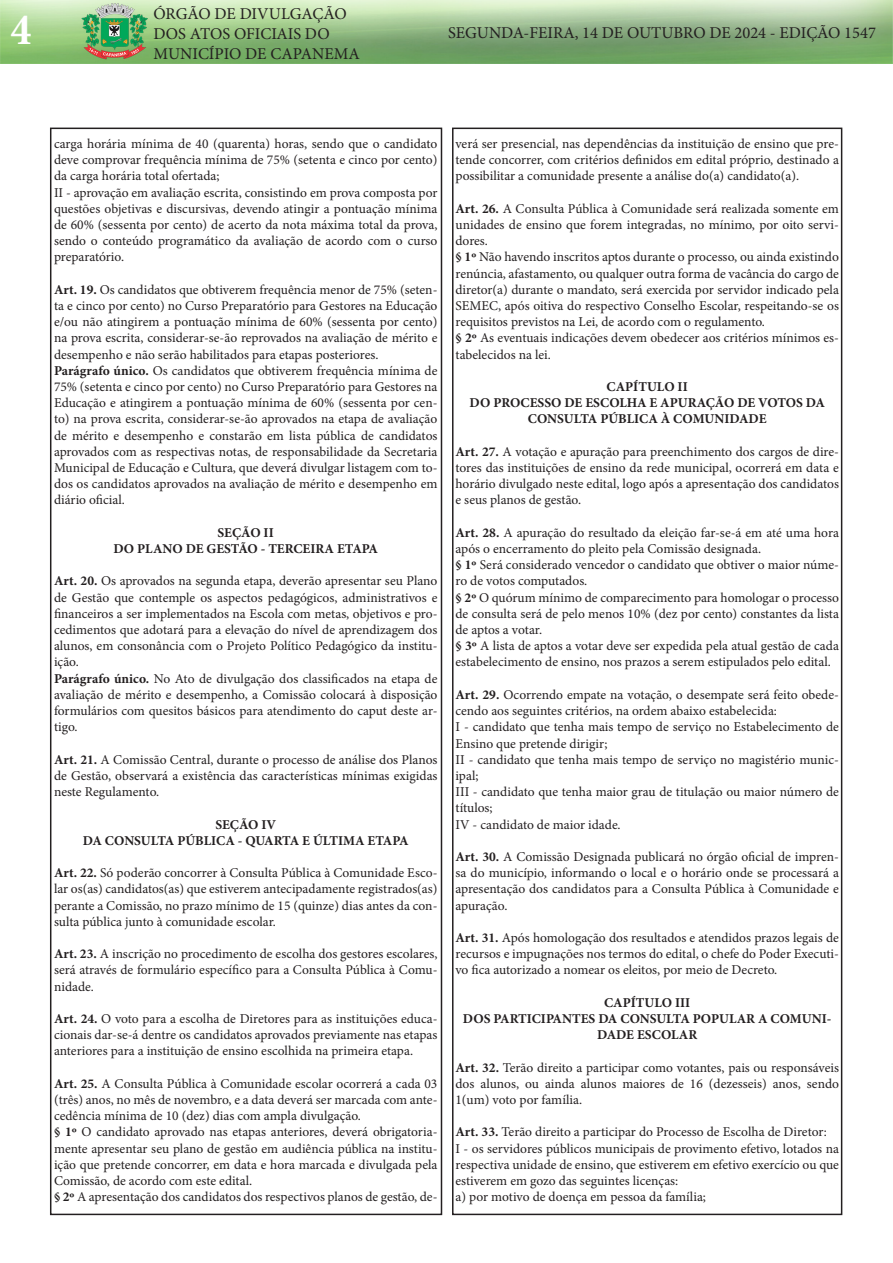
<style>
.page{position:relative;width:893px;height:1263px;background:#fff}
.page>*{position:absolute;margin:0;border:0;box-sizing:border-box;transform-origin:0 0}
.t1{font:700 condensed 45px "Minion Pro";color:#fff}
.t2{font:16.5px/19.8px "Minion Pro";color:#231f20}
.t3{font:13.5px/16.2px "Minion Pro";color:#231f20;text-align:justify}
.t4{font:700 13.5px/16.2px "Minion Pro";color:#231f20;text-align:center}
.s1{font-weight:700}
</style>
<div class="page">
<div style="left:50px;top:128px;width:392px;height:1087px;border:2px solid #231f20"></div>
<img style="left:0;top:0;width:893px;height:64px">
<div style="left:452px;top:128px;width:390px;height:1087px;border:2px solid #231f20"></div>
<h1 class="t1" style="left:11px;top:-1px;width:22px">4</h1>
<p class="t2" style="left:153px;top:4px;width:208px">ÓRGÃO DE DIVULGAÇÃO<br>DOS ATOS OFICIAIS DO<br>MUNICÍPIO DE CAPANEMA</p>
<p class="t2" style="left:448px;top:23px;width:429px">SEGUNDA-FEIRA, 14 DE OUTUBRO DE 2024 - EDIÇÃO 1547</p>
<p class="t3" style="left:54px;top:136px;width:385px">carga horária mínima de 40 (quarenta) horas, sendo que o candidato deve comprovar frequência mínima de 75% (setenta e cinco por cento) da carga horária total ofertada;</p>
<p class="t3" style="left:54px;top:184px;width:385px">II - aprovação em avaliação escrita, consistindo em prova composta por questões objetivas e discursivas, devendo atingir a pontuação mínima de 60% (sessenta por cento) de acerto da nota máxima total da prova, sendo o conteúdo programático da avaliação de acordo com o curso preparatório.</p>
<p class="t3" style="left:54px;top:281px;width:385px"><span class="s1">Art. 19.</span> Os candidatos que obtiverem frequência menor de 75% (seten&shy;ta e cinco por cento) no Curso Preparatório para Gestores na Educação e/ou não atingirem a pontuação mínima de 60% (sessenta por cento) na prova escrita, considerar-se-ão reprovados na avaliação de mérito e desempenho e não serão habilitados para etapas posteriores.</p>
<p class="t3" style="left:54px;top:362px;width:385px"><span class="s1">Parágrafo único.</span> Os candidatos que obtiverem frequência mínima de 75% (setenta e cinco por cento) no Curso Preparatório para Gestores na Educação e atingirem a pontuação mínima de 60% (sessenta por cen&shy;to) na prova escrita, considerar-se-ão aprovados na etapa de avaliação de mérito e desempenho e constarão em lista pública de candidatos aprovados com as respectivas notas, de responsabilidade da Secretaria Municipal de Educação e Cultura, que deverá divulgar listagem com to&shy;dos os candidatos aprovados na avaliação de mérito e desempenho em diário oficial.</p>
<p class="t4" style="left:218px;top:524px;width:58px">SEÇÃO II</p>
<p class="t4" style="left:113px;top:540px;width:266px">DO PLANO DE GESTÃO - TERCEIRA ETAPA</p>
<p class="t3" style="left:54px;top:573px;width:385px"><span class="s1">Art. 20.</span> Os aprovados na segunda etapa, deverão apresentar seu Plano de Gestão que contemple os aspectos pedagógicos, administrativos e financeiros a ser implementados na Escola com metas, objetivos e pro&shy;cedimentos que adotará para a elevação do nível de aprendizagem dos alunos, em consonância com o Projeto Político Pedagógico da institu&shy;ição.</p>
<p class="t3" style="left:54px;top:670px;width:385px"><span class="s1">Parágrafo único.</span> No Ato de divulgação dos classificados na etapa de avaliação de mérito e desempenho, a Comissão colocará à disposição formulários com quesitos básicos para atendimento do caput deste ar&shy;tigo.</p>
<p class="t3" style="left:54px;top:751px;width:385px"><span class="s1">Art. 21.</span> A Comissão Central, durante o processo de análise dos Planos de Gestão, observará a existência das características mínimas exigidas neste Regulamento.</p>
<p class="t4" style="left:215px;top:816px;width:62px">SEÇÃO IV</p>
<p class="t4" style="left:83px;top:832px;width:327px">DA CONSULTA PÚBLICA - QUARTA E ÚLTIMA ETAPA</p>
<p class="t3" style="left:54px;top:865px;width:385px"><span class="s1">Art. 22.</span> Só poderão concorrer à Consulta Pública à Comunidade Esco&shy;lar os(as) candidatos(as) que estiverem antecipadamente registrados(as) perante a Comissão, no prazo mínimo de 15 (quinze) dias antes da con&shy;sulta pública junto à comunidade escolar.</p>
<p class="t3" style="left:54px;top:946px;width:385px"><span class="s1">Art. 23.</span> A inscrição no procedimento de escolha dos gestores escolares, será através de formulário específico para a Consulta Pública à Comu&shy;nidade.</p>
<p class="t3" style="left:54px;top:1010px;width:385px"><span class="s1">Art. 24.</span> O voto para a escolha de Diretores para as instituições educa&shy;cionais dar-se-á dentre os candidatos aprovados previamente nas etapas anteriores para a instituição de ensino escolhida na primeira etapa.</p>
<p class="t3" style="left:54px;top:1075px;width:385px"><span class="s1">Art. 25.</span> A Consulta Pública à Comunidade escolar ocorrerá a cada 03 (três) anos, no mês de novembro, e a data deverá ser marcada com ante&shy;cedência mínima de 10 (dez) dias com ampla divulgação.</p>
<p class="t3" style="left:54px;top:1124px;width:385px"><span class="s1">§ 1º</span> O candidato aprovado nas etapas anteriores, deverá obrigatoria&shy;mente apresentar seu plano de gestão em audiência pública na institu&shy;ição que pretende concorrer, em data e hora marcada e divulgada pela Comissão, de acordo com este edital.</p>
<p class="t3" style="left:54px;top:1189px;width:385px"><span class="s1">§ 2º</span> A apresentação dos candidatos dos respectivos planos de gestão, de-</p>
<p class="t3" style="left:455px;top:136px;width:385px">verá ser presencial, nas dependências da instituição de ensino que pre&shy;tende concorrer, com critérios definidos em edital próprio, destinado a possibilitar a comunidade presente a análise do(a) candidato(a).</p>
<p class="t3" style="left:455px;top:200px;width:385px"><span class="s1">Art. 26.</span> A Consulta Pública à Comunidade será realizada somente em unidades de ensino que forem integradas, no mínimo, por oito servi&shy;dores.</p>
<p class="t3" style="left:455px;top:249px;width:385px"><span class="s1">§ 1º</span> Não havendo inscritos aptos durante o processo, ou ainda existindo renúncia, afastamento, ou qualquer outra forma de vacância do cargo de diretor(a) durante o mandato, será exercida por servidor indicado pela SEMEC, após oitiva do respectivo Conselho Escolar, respeitando-se os requisitos previstos na Lei, de acordo com o regulamento.</p>
<p class="t3" style="left:455px;top:330px;width:385px"><span class="s1">§ 2º</span> As eventuais indicações devem obedecer aos critérios mínimos es&shy;tabelecidos na lei.</p>
<p class="t4" style="left:607px;top:378px;width:83px">CAPÍTULO II</p>
<p class="t4" style="left:470px;top:395px;width:357px">DO PROCESSO DE ESCOLHA E APURAÇÃO DE VOTOS DA<br>CONSULTA PÚBLICA À COMUNIDADE</p>
<p class="t3" style="left:455px;top:443px;width:385px"><span class="s1">Art. 27.</span> A votação e apuração para preenchimento dos cargos de dire&shy;tores das instituições de ensino da rede municipal, ocorrerá em data e horário divulgado neste edital, logo após a apresentação dos candidatos e seus planos de gestão.</p>
<p class="t3" style="left:455px;top:524px;width:385px"><span class="s1">Art. 28.</span> A apuração do resultado da eleição far-se-á em até uma hora após o encerramento do pleito pela Comissão designada.</p>
<p class="t3" style="left:455px;top:557px;width:385px"><span class="s1">§ 1º</span> Será considerado vencedor o candidato que obtiver o maior núme&shy;ro de votos computados.</p>
<p class="t3" style="left:455px;top:589px;width:385px"><span class="s1">§ 2º</span> O quórum mínimo de comparecimento para homologar o processo de consulta será de pelo menos 10% (dez por cento) constantes da lista de aptos a votar.</p>
<p class="t3" style="left:455px;top:638px;width:385px"><span class="s1">§ 3º</span> A lista de aptos a votar deve ser expedida pela atual gestão de cada estabelecimento de ensino, nos prazos a serem estipulados pelo edital.</p>
<p class="t3" style="left:455px;top:686px;width:385px"><span class="s1">Art. 29.</span> Ocorrendo empate na votação, o desempate será feito obede&shy;cendo aos seguintes critérios, na ordem abaixo estabelecida:</p>
<p class="t3" style="left:455px;top:719px;width:385px">I - candidato que tenha mais tempo de serviço no Estabelecimento de<br>Ensino que pretende dirigir;</p>
<p class="t3" style="left:455px;top:751px;width:385px">II - candidato que tenha mais tempo de serviço no magistério munic&shy;ipal;</p>
<p class="t3" style="left:455px;top:784px;width:385px">III - candidato que tenha maior grau de titulação ou maior número de títulos;</p>
<p class="t3" style="left:455px;top:816px;width:167px">IV - candidato de maior idade.</p>
<p class="t3" style="left:455px;top:848px;width:385px"><span class="s1">Art. 30.</span> A Comissão Designada publicará no órgão oficial de impren&shy;sa do município, informando o local e o horário onde se processará a apresentação dos candidatos para a Consulta Pública à Comunidade e apuração.</p>
<p class="t3" style="left:455px;top:929px;width:385px"><span class="s1">Art. 31.</span> Após homologação dos resultados e atendidos prazos legais de recursos e impugnações nos termos do edital, o chefe do Poder Executi&shy;vo fica autorizado a nomear os eleitos, por meio de Decreto.</p>
<p class="t4" style="left:604px;top:994px;width:88px">CAPÍTULO III</p>
<p class="t4" style="left:463px;top:1010px;width:370px">DOS PARTICIPANTES DA CONSULTA POPULAR A COMUNI-<br>DADE ESCOLAR</p>
<p class="t3" style="left:455px;top:1059px;width:385px"><span class="s1">Art. 32.</span> Terão direito a participar como votantes, pais ou responsáveis dos alunos, ou ainda alunos maiores de 16 (dezesseis) anos, sendo 1(um) voto por família.</p>
<p class="t3" style="left:455px;top:1124px;width:373px"><span class="s1">Art. 33.</span> Terão direito a participar do Processo de Escolha de Diretor:</p>
<p class="t3" style="left:455px;top:1140px;width:385px">I - os servidores públicos municipais de provimento efetivo, lotados na respectiva unidade de ensino, que estiverem em efetivo exercício ou que estiverem em gozo das seguintes licenças:</p>
<p class="t3" style="left:455px;top:1189px;width:252px">a) por motivo de doença em pessoa da família;</p>
</div>
